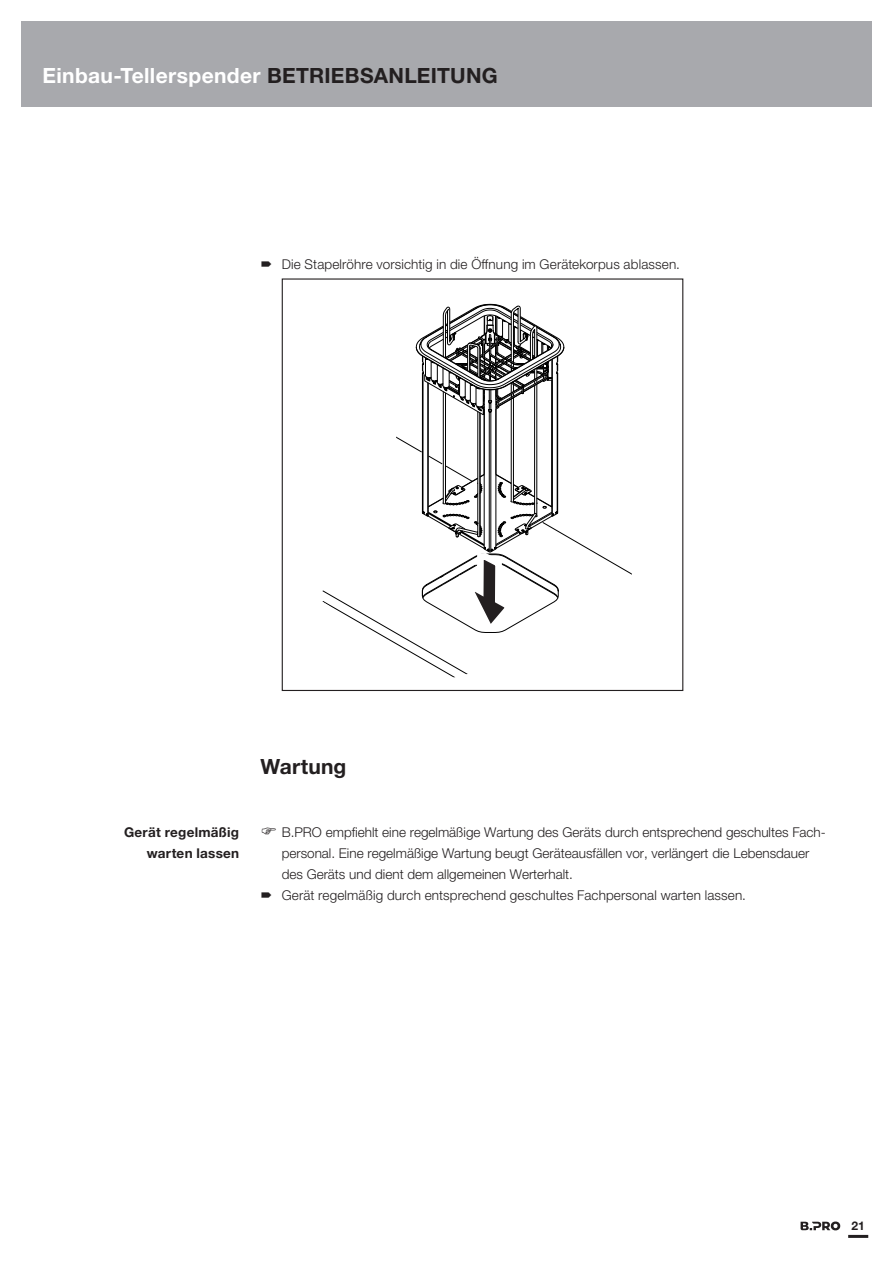
<style>
.page{position:relative;width:893px;height:1263px;background:#fff}
.page>*{position:absolute;margin:0;border:0;box-sizing:border-box;transform-origin:0 0}
.t1{font:700 21px "Helvetica Neue LTW1 G";letter-spacing:.015em;color:#fff}
._00_Ueberschrift_1{font:700 21px "Helvetica Neue LTW1 G";letter-spacing:.01em;color:#231f20}
.t2{font:300 13.5px/21px "Helvetica Neue LTW1 G";color:#231f20}
._00_Ueberschrift_2{font:700 13.5px/21px "Helvetica Neue LTW1 G";letter-spacing:.02em;color:#231f20;text-align:right}
.t3{font:700 12px "Helvetica Neue LTW1 G";color:#231f20}
.s1{color:#231f20}
</style>
<div class="page">
<hr style="left:848px;top:1235px;width:20px;height:3px;background:#231f20">
<svg style="left:801px;top:1221px;width:39px;height:9px"></svg>
<div style="left:21px;top:21px;width:851px;height:85px;background:#a8a9ad"></div>
<svg style="left:322px;top:436px;width:310px;height:242px"></svg>
<svg style="left:416px;top:304px;width:148px;height:335px"></svg>
<h1 class="t1" style="left:43px;top:63px;width:457px">Einbau-Tellerspender <span class="s1">BETRIEBSANLEITUNG</span></h1>
<p class="t2" style="left:282px;top:254px;width:400px">Die Stapelröhre vorsichtig in die Öffnung im Gerätekorpus ablassen.</p>
<p class="_00_Ueberschrift_2" style="left:124px;top:821px;width:117px">Gerät regelmäßig warten lassen</p>
<p class="_00_Ueberschrift_1" style="left:260px;top:754px;width:87px">Wartung</p>
<p class="t2" style="left:282px;top:821px;width:546px">B.PRO empfiehlt eine regelmäßige Wartung des Geräts durch entsprechend geschultes Fach&shy;personal. Eine regelmäßige Wartung beugt Geräteausfällen vor, verlängert die Lebensdauer des Geräts und dient dem allgemeinen Werterhalt.</p>
<p class="t2" style="left:282px;top:884px;width:466px">Gerät regelmäßig durch entsprechend geschultes Fachpersonal warten lassen.</p>
<p class="t3" style="left:851px;top:1218px;width:15px">21</p>
</div>
